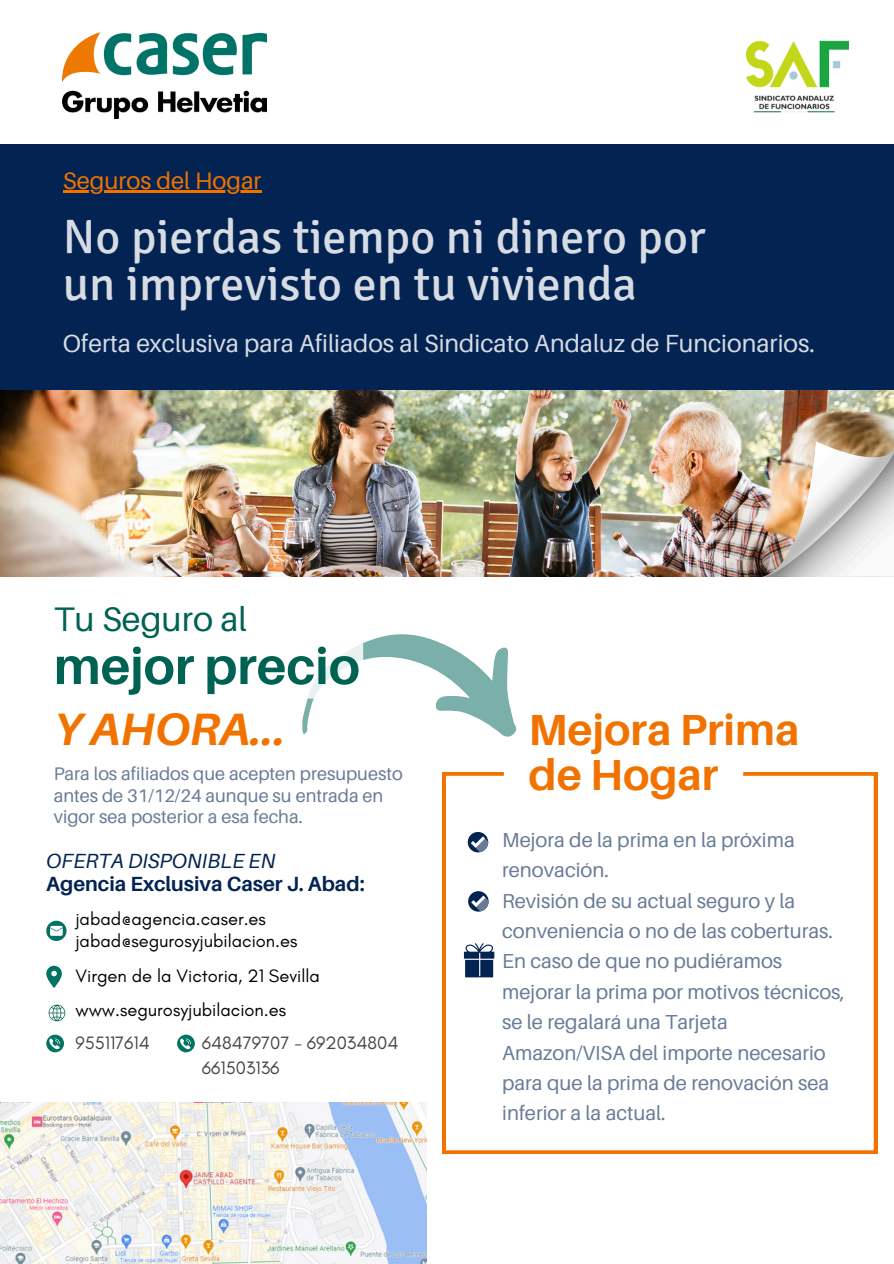
<style>
.page{position:relative;width:894px;height:1264px;background:#fff}
.page>*{position:absolute;margin:0;border:0;box-sizing:border-box;transform-origin:0 0}
.t1{font:700 51.3px "Aileron";color:#006252}
.t2{font:48px/47.2px "Signika";color:#d7dbe3}
.t3{font:italic 700 45.45px "Aileron";color:#f27200}
.t4{font:700 43.5px/45px "Aileron";color:#f27200}
.t5{font:34.05px "Aileron";color:#006252}
.t6{font:24.75px "Aileron";color:#d7dbe3}
.t7{font:23.7px "Aileron";color:#f27200}
.t8{font:700 20.55px/22.5px "Aileron";color:#032452}
.t9{font:20.25px/30.3px "Aileron";color:#697b96}
.t10{font:18.3px/21.3px "Glacial Indifference";color:#000}
.t11{font:18.3px "Glacial Indifference";color:#464645}
.t12{font:18.15px/21.1px "Aileron";color:#697b96}
.s1{font-weight:400;font-style:italic}
</style>
<div class="page">
<div style="left:0;top:144px;width:893px;height:246px;background:#032452"></div>
<img style="left:63px;top:32px;width:204px;height:86px">
<img style="left:746px;top:40px;width:102px;height:73px">
<img style="left:0;top:390px;width:893px;height:186px">
<img style="left:762px;top:441px;width:131px;height:135px">
<svg style="left:442px;top:772px;width:434px;height:381px"></svg>
<svg style="left:467px;top:832px;width:21px;height:20px"></svg>
<svg style="left:470px;top:836px;width:18px;height:16px"></svg>
<svg style="left:468px;top:891px;width:20px;height:20px"></svg>
<svg style="left:471px;top:895px;width:17px;height:16px"></svg>
<svg style="left:464px;top:943px;width:30px;height:34px"></svg>
<img style="left:0;top:1102px;width:426px;height:161px">
<svg style="left:46px;top:1034px;width:18px;height:18px"></svg>
<svg style="left:46px;top:920px;width:20px;height:21px"></svg>
<svg style="left:46px;top:965px;width:16px;height:23px"></svg>
<svg style="left:177px;top:1034px;width:18px;height:18px"></svg>
<hr style="left:63px;top:191px;width:198px;height:2px;background:#f27200">
<svg style="left:302px;top:634px;width:522px;height:178px"></svg>
<svg style="left:49px;top:1004px;width:16px;height:17px"></svg>
<h3 class="t7" style="left:63px;top:165px;width:200px">Seguros del Hogar</h3>
<p class="t2" style="left:63px;top:214px;width:644px">No pierdas tiempo ni dinero por un imprevisto en tu vivienda</p>
<p class="t6" style="left:63px;top:328px;width:753px">Oferta exclusiva para Afiliados al Sindicato Andaluz de Funcionarios.</p>
<h5 class="t5" style="left:54px;top:598px;width:195px">Tu Seguro al</h5>
<h5 class="t1" style="left:54px;top:634px;width:307px">mejor precio</h5>
<p class="t3" style="left:54px;top:701px;width:234px">YAHORA...</p>
<p class="t12" style="left:54px;top:763px;width:350px">Para los afiliados que acepten presupuesto antes de 31/12/24 aunque su entrada en vigor sea posterior a esa fecha.</p>
<p class="t8" style="left:46px;top:849px;width:320px"><span class="s1">OFERTA DISPONIBLE EN<br></span>Agencia Exclusiva Caser J. Abad:</p>
<p class="t10" style="left:75px;top:908px;width:223px">jabad@agencia.caser.es jabad@segurosyjubilacion.es</p>
<h1 class="t10" style="left:75px;top:964px;width:246px">Virgen de la Victoria, 21 Sevilla</h1>
<p class="t10" style="left:75px;top:998px;width:212px">www.segurosyjubilacion.es</p>
<p class="t11" style="left:75px;top:1031px;width:76px">955117614</p>
<p class="t11" style="left:202px;top:1031px;width:198px">648479707 - 692034804</p>
<h2 class="t11" style="left:202px;top:1056px;width:79px">661503136</h2>
<h4 class="t4" style="left:528px;top:706px;width:272px">Mejora Prima de Hogar</h4>
<h5 class="t9" style="left:502px;top:824px;width:344px">Mejora de la prima en la próxima renovación.<br>Revisión de su actual seguro y la conveniencia o no de las coberturas.<br>En caso de que no pudiéramos mejorar la prima por motivos técnicos, se le regalará una Tarjeta<br>Amazon/VISA del importe necesario para que la prima de renovación sea inferior a la actual.</h5>
</div>
